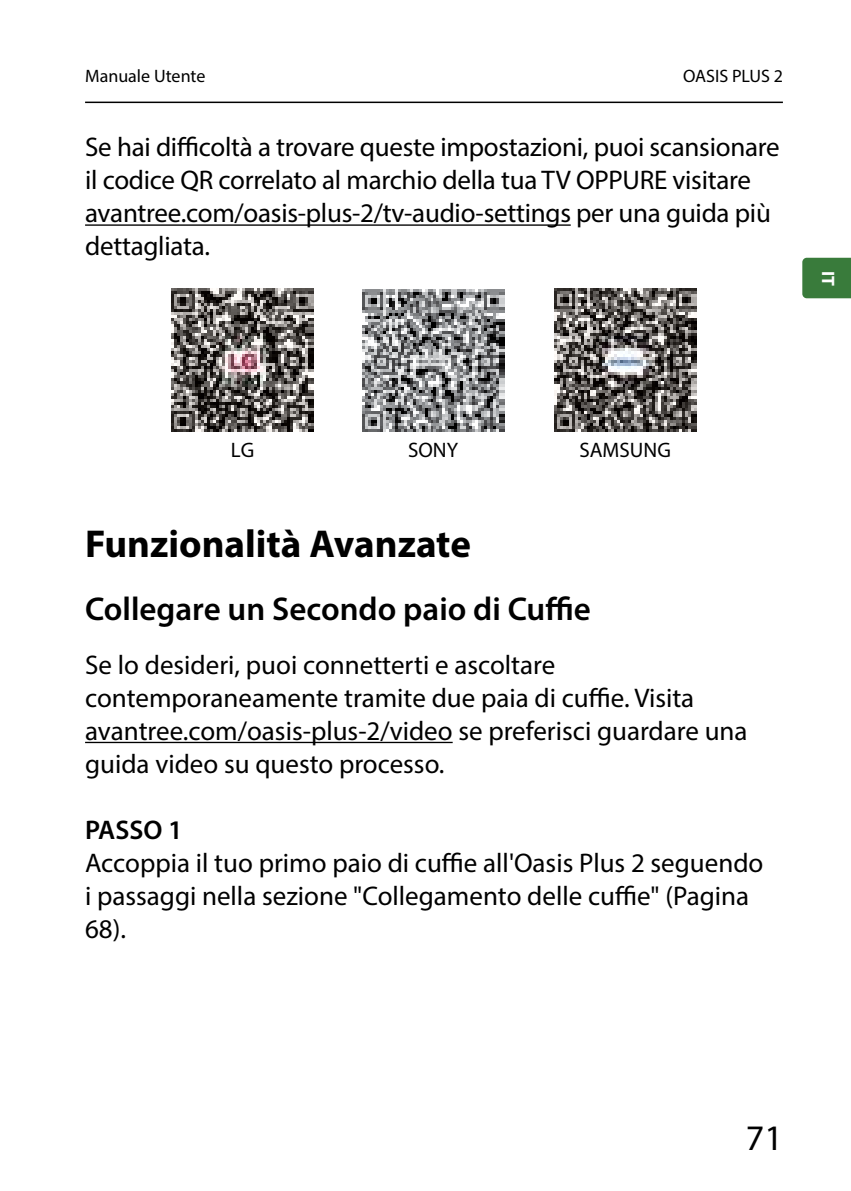
<style>
.page{position:relative;width:851px;height:1191px;background:#fff}
.page>*{position:absolute;margin:0;border:0;box-sizing:border-box;transform-origin:0 0}
.t1{font:700 39px "Myriad Pro";color:#000}
.t2{font:36px "Myriad Pro";color:#000}
.t3{font:600 33px "Myriad Pro";color:#000}
.t4{font:27px/33px "Myriad Pro";color:#000}
.t5{font:600 27px "Myriad Pro";color:#000}
.t6{font:21px "Myriad Pro";color:#000}
.t7{font:18px "Myriad Pro";color:#000}
.t8{font:700 18px "Myriad Pro";color:#fff}
</style>
<div class="page">
<hr style="left:85px;top:102px;width:697px;height:1px;background:#000">
<div style="left:802px;top:258px;width:48px;height:40px;background:#397b3b"></div>
<hr style="left:85px;top:224px;width:485px;height:2px;background:#000">
<img style="left:171px;top:288px;width:143px;height:143px">
<img style="left:362px;top:289px;width:142px;height:142px">
<img style="left:554px;top:289px;width:142px;height:142px">
<hr style="left:85px;top:742px;width:367px;height:1px;background:#000">
<p class="t7" style="left:85px;top:64px;width:122px">Manuale Utente</p>
<p class="t7" style="left:683px;top:64px;width:101px">OASIS PLUS 2</p>
<p class="t4" style="left:85px;top:130px;width:696px">Se hai difficoltà a trovare queste impostazioni, puoi scansionare il codice QR correlato al marchio della tua TV OPPURE visitare avantree.com/oasis-plus-2/tv-audio-settings per una guida più dettagliata.</p>
<p class="t8" style="left:839px;top:270px;width:16px;rotate:90deg">IT</p>
<p class="t6" style="left:231px;top:437px;width:25px">LG</p>
<p class="t6" style="left:408px;top:437px;width:52px">SONY</p>
<p class="t6" style="left:579px;top:437px;width:93px">SAMSUNG</p>
<h1 class="t1" style="left:85px;top:518px;width:387px">Funzionalità Avanzate</h1>
<p class="t3" style="left:85px;top:588px;width:507px">Collegare un Secondo paio di Cuffie</p>
<p class="t4" style="left:85px;top:648px;width:664px">Se lo desideri, puoi connetterti e ascoltare contemporaneamente tramite due paia di cuffie. Visita avantree.com/oasis-plus-2/video se preferisci guardare una guida video su questo processo.</p>
<p class="t5" style="left:85px;top:812px;width:99px">PASSO 1</p>
<p class="t4" style="left:85px;top:845px;width:679px">Accoppia il tuo primo paio di cuffie all'Oasis Plus 2 seguendo i passaggi nella sezione "Collegamento delle cuffie" (Pagina<br>68).</p>
<h2 class="t2" style="left:745px;top:1115px;width:38px">71</h2>
</div>
